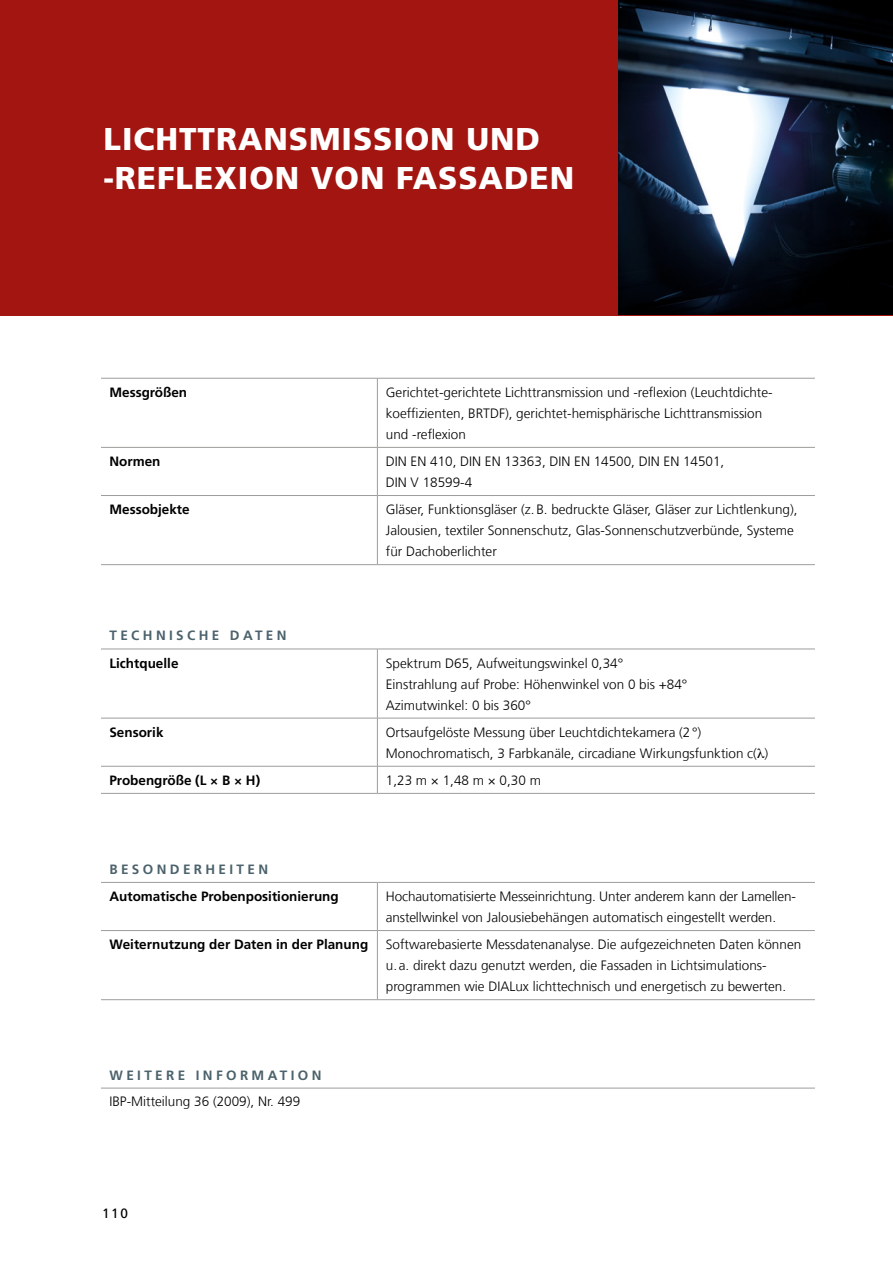
<style>
.page{position:relative;width:893px;height:1263px;background:#fff}
.page>*{position:absolute;margin:0;border:0;box-sizing:border-box;transform-origin:0 0}
.t1{font:900 31.5px/39px "Frutiger LT Com";letter-spacing:.03em;color:#fff}
.t2{font:300 13.5px/21px "Frutiger LT Com";color:#000}
.t3{font:700 13.5px "Frutiger LT Com";color:#000}
.t4{font:700 13.5px "Frutiger LT Com";letter-spacing:.25em;color:#4c626c}
.t5{font:13.5px "Frutiger LT Com";color:#000}
</style>
<div class="page">
<div style="left:0;top:0;width:893px;height:315px;background:#a21510"></div>
<hr style="left:101px;top:649px;width:276px;height:1px;background:#9d9d9c">
<hr style="left:377px;top:649px;width:438px;height:1px;background:#9d9d9c">
<hr style="left:377px;top:649px;width:1px;height:69px;background:#9d9d9c">
<hr style="left:101px;top:718px;width:276px;height:1px;background:#9d9d9c">
<hr style="left:377px;top:718px;width:438px;height:1px;background:#9d9d9c">
<hr style="left:377px;top:718px;width:1px;height:48px;background:#9d9d9c">
<hr style="left:101px;top:766px;width:276px;height:1px;background:#9d9d9c">
<hr style="left:377px;top:766px;width:438px;height:1px;background:#9d9d9c">
<svg style="left:377px;top:766px;width:1px;height:27px"></svg>
<hr style="left:101px;top:793px;width:276px;height:1px;background:#9d9d9c">
<hr style="left:377px;top:793px;width:438px;height:1px;background:#9d9d9c">
<hr style="left:101px;top:1088px;width:714px;height:1px;background:#9d9d9c">
<hr style="left:101px;top:378px;width:276px;height:1px;background:#9d9d9c">
<hr style="left:101px;top:447px;width:276px;height:1px;background:#9d9d9c">
<hr style="left:101px;top:495px;width:276px;height:1px;background:#9d9d9c">
<hr style="left:101px;top:564px;width:276px;height:1px;background:#9d9d9c">
<hr style="left:377px;top:378px;width:438px;height:1px;background:#9d9d9c">
<hr style="left:377px;top:378px;width:1px;height:69px;background:#9d9d9c">
<hr style="left:377px;top:447px;width:438px;height:1px;background:#9d9d9c">
<hr style="left:377px;top:448px;width:1px;height:47px;background:#9d9d9c">
<hr style="left:377px;top:495px;width:438px;height:1px;background:#9d9d9c">
<hr style="left:377px;top:496px;width:1px;height:68px;background:#9d9d9c">
<hr style="left:377px;top:564px;width:438px;height:1px;background:#9d9d9c">
<hr style="left:101px;top:882px;width:276px;height:1px;background:#9d9d9c">
<hr style="left:377px;top:882px;width:438px;height:1px;background:#9d9d9c">
<hr style="left:377px;top:882px;width:1px;height:48px;background:#9d9d9c">
<hr style="left:101px;top:930px;width:276px;height:1px;background:#9d9d9c">
<hr style="left:377px;top:930px;width:438px;height:1px;background:#9d9d9c">
<hr style="left:377px;top:931px;width:1px;height:68px;background:#9d9d9c">
<hr style="left:101px;top:999px;width:276px;height:1px;background:#9d9d9c">
<hr style="left:377px;top:999px;width:438px;height:1px;background:#9d9d9c">
<img style="left:619px;top:0;width:274px;height:315px">
<h1 class="t1" style="left:104px;top:119px;width:472px">LICHTTRANSMISSION UND -REFLEXION VON FASSADEN</h1>
<p class="t3" style="left:109px;top:384px;width:79px">Messgrößen</p>
<p class="t2" style="left:386px;top:382px;width:388px">Gerichtet-gerichtete Lichttransmission und -reflexion (Leuchtdichte&shy;koeffizienten, BRTDF), gerichtet-hemisphärische Lichttransmission und -reflexion</p>
<p class="t3" style="left:109px;top:453px;width:53px">Normen</p>
<p class="t2" style="left:386px;top:451px;width:340px">DIN EN 410, DIN EN 13363, DIN EN 14500, DIN EN 14501,<br>DIN V 18599-4</p>
<p class="t3" style="left:109px;top:501px;width:82px">Messobjekte</p>
<p class="t2" style="left:386px;top:499px;width:413px">Gläser, Funktionsgläser (z.B. bedruckte Gläser, Gläser zur Lichtlenkung),<br>Jalousien, textiler Sonnenschutz, Glas-Sonnenschutzverbünde, Systeme für Dachoberlichter</p>
<p class="t4" style="left:109px;top:628px;width:179px">TECHNISCHE DATEN</p>
<p class="t3" style="left:109px;top:655px;width:71px">Lichtquelle</p>
<p class="t2" style="left:386px;top:652px;width:303px">Spektrum D65, Aufweitungswinkel 0,34°<br>Einstrahlung auf Probe: Höhenwinkel von 0 bis +84°<br>Azimutwinkel: 0 bis 360°</p>
<p class="t3" style="left:109px;top:724px;width:56px">Sensorik</p>
<p class="t2" style="left:386px;top:722px;width:384px">Ortsaufgelöste Messung über Leuchtdichtekamera (2°)<br>Monochromatisch, 3 Farbkanäle, circadiane Wirkungsfunktion c( )</p>
<p class="t3" style="left:109px;top:772px;width:152px">Probengröße (L × B × H)</p>
<p class="t2" style="left:386px;top:770px;width:157px">1,23 m × 1,48 m × 0,30 m</p>
<p class="t4" style="left:109px;top:861px;width:160px">BESONDERHEITEN</p>
<p class="t3" style="left:109px;top:888px;width:231px">Automatische Probenpositionierung</p>
<p class="t2" style="left:386px;top:886px;width:411px">Hochautomatisierte Messeinrichtung. Unter anderem kann der Lamellen&shy;anstellwinkel von Jalousiebehängen automatisch eingestellt werden.</p>
<p class="t3" style="left:109px;top:936px;width:260px">Weiternutzung der Daten in der Planung</p>
<p class="t2" style="left:386px;top:934px;width:417px">Softwarebasierte Messdatenanalyse. Die aufgezeichneten Daten können u. a. direkt dazu genutzt werden, die Fassaden in Lichtsimulations&shy;programmen wie DIALux lichttechnisch und energetisch zu bewerten.</p>
<p class="t4" style="left:109px;top:1067px;width:213px">WEITERE INFORMATION</p>
<p class="t2" style="left:109px;top:1091px;width:192px">IBP-Mitteilung 36 (2009), Nr. 499</p>
<p class="t5" style="left:102px;top:1205px;width:27px">110</p>
</div>
